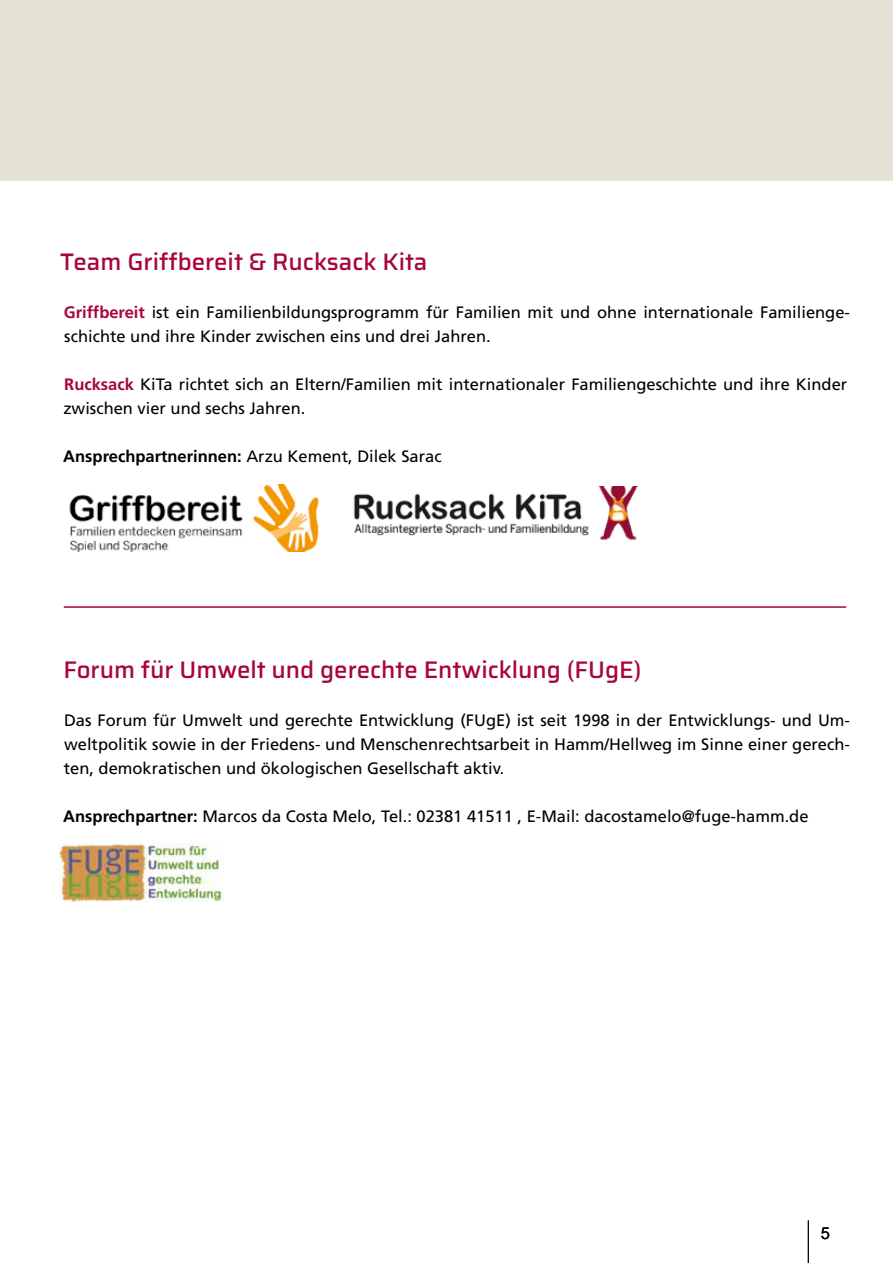
<style>
.page{position:relative;width:893px;height:1263px;background:#fff}
.page>*{position:absolute;margin:0;border:0;box-sizing:border-box;transform-origin:0 0}
.t1{font:500 24px "Saira";color:#a8063a}
.t2{font:16.5px/24px "Frutiger";color:#000}
.t3{font:700 16.5px "Frutiger";color:#000}
.t4{font:16.5px "Arial";color:#000}
.s1{font-weight:700;color:#a8063a}
.s2{font-weight:400}
.s3{font-weight:700}
</style>
<div class="page">
<hr style="left:808px;top:1220px;width:1px;height:43px;background:#000">
<div style="left:0;top:0;width:893px;height:181px;background:#e4e2d4"></div>
<hr style="left:64px;top:606px;width:782px;height:2px;background:#a8063a">
<img style="left:69px;top:485px;width:250px;height:66px">
<img style="left:353px;top:486px;width:285px;height:54px">
<img style="left:60px;top:843px;width:163px;height:58px">
<h1 class="t1" style="left:60px;top:244px;width:369px">Team Griffbereit &amp; Rucksack Kita</h1>
<p class="t2" style="left:64px;top:301px;width:788px"><span class="s1">Griffbereit</span> ist ein Familienbildungsprogramm für Familien mit und ohne internationale Familienge&shy;schichte und ihre Kinder zwischen eins und drei Jahren.</p>
<p class="t2" style="left:63px;top:373px;width:785px"><span class="s1">Rucksack</span> KiTa richtet sich an Eltern/Familien mit internationaler Familiengeschichte und ihre Kinder zwischen vier und sechs Jahren.</p>
<p class="t3" style="left:63px;top:447px;width:380px">Ansprechpartnerinnen: <span class="s2">Arzu Kement, Dilek Sarac</span></p>
<h1 class="t1" style="left:64px;top:652px;width:580px">Forum für Umwelt und gerechte Entwicklung (FUgE)</h1>
<p class="t2" style="left:64px;top:709px;width:788px;text-align:justify">Das Forum für Umwelt und gerechte Entwicklung (FUgE) ist seit 1998 in der Entwicklungs- und Um&shy;weltpolitik sowie in der Friedens- und Menschenrechtsarbeit in Hamm/Hellweg im Sinne einer gerech&shy;ten, demokratischen und ökologischen Gesellschaft aktiv.</p>
<p class="t2" style="left:63px;top:805px;width:747px"><span class="s3">Ansprechpartner:</span> Marcos da Costa Melo, Tel.: 02381 41511 , E-Mail: dacostamelo@fuge-hamm.de</p>
<p class="t4" style="left:821px;top:1222px;width:11px">5</p>
</div>
